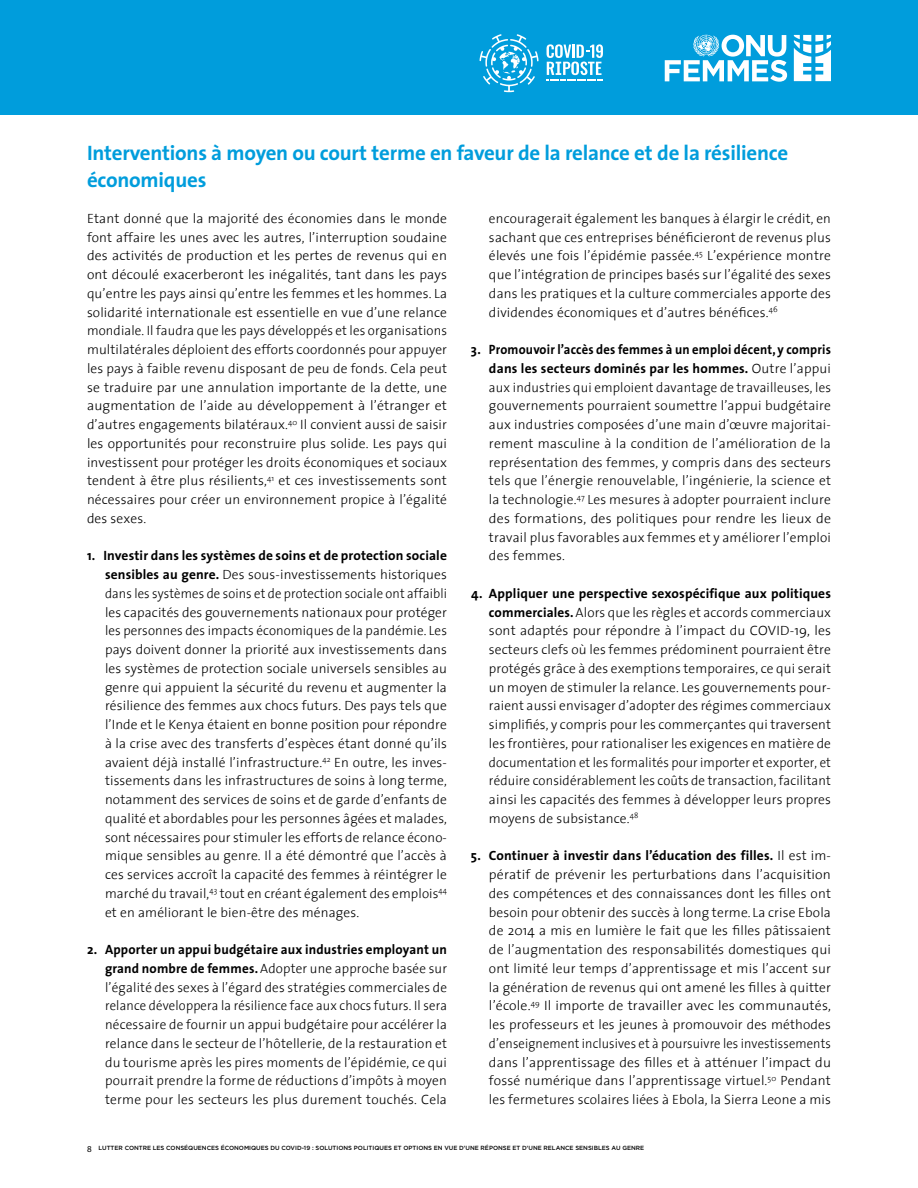
<style>
.page{position:relative;width:918px;height:1188px;background:#fff}
.page>*{position:absolute;margin:0;border:0;box-sizing:border-box;transform-origin:0 0}
.t1{font:700 21px/27px "The Sans";letter-spacing:-.01em;color:#009ddc}
.t2{font:300 13.5px/18.8px "The Sans";letter-spacing:.01em;color:#000;text-align:justify}
.t3{font:500 6px "Gotham";color:#000}
.s1{font-weight:700}
.s2{font-family:"Myriad Pro";font-weight:400;font-size:9px}
</style>
<div class="page">
<div style="left:0;top:0;width:918px;height:115px;background:#009ddc"></div>
<svg style="left:665px;top:34px;width:122px;height:48px"></svg>
<svg style="left:794px;top:35px;width:37px;height:46px"></svg>
<svg style="left:480px;top:34px;width:59px;height:58px"></svg>
<svg style="left:546px;top:44px;width:57px;height:37px"></svg>
<h1 class="t1" style="left:87px;top:139px;width:703px">Interventions à moyen ou court terme en faveur de la relance et de la résilience économiques</h1>
<p class="t2" style="left:87px;top:208px;width:362px">Etant donné que la majorité des économies dans le monde font affaire les unes avec les autres, l’interruption soudaine des activités de production et les pertes de revenus qui en ont découlé exacerberont les inégalités, tant dans les pays qu’entre les pays ainsi qu’entre les femmes et les hommes. La solidarité internationale est essentielle en vue d’une relance mondiale. Il faudra que les pays développés et les organisations multilatérales déploient des efforts coordonnés pour appuyer les pays à faible revenu disposant de peu de fonds. Cela peut se traduire par une annulation importante de la dette, une augmentation de l’aide au développement à l’étranger et d’autres engagements bilatéraux.<sup>40</sup> Il convient aussi de saisir les opportunités pour reconstruire plus solide. Les pays qui investissent pour protéger les droits économiques et sociaux tendent à être plus résilients,<sup>41</sup> et ces investissements sont nécessaires pour créer un environnement propice à l’égalité des sexes.</p>
<p class="t2" style="left:105px;top:546px;width:344px;text-indent:-18px"><span class="s1">1. Investir dans les systèmes de soins et de protection sociale sensibles au genre.</span> Des sous-investissements historiques dans les systèmes de soins et de protection sociale ont affaibli les capacités des gouvernements nationaux pour protéger les personnes des impacts économiques de la pandémie. Les pays doivent donner la priorité aux investissements dans les systèmes de protection sociale universels sensibles au genre qui appuient la sécurité du revenu et augmenter la résilience des femmes aux chocs futurs. Des pays tels que l’Inde et le Kenya étaient en bonne position pour répondre à la crise avec des transferts d’espèces étant donné qu’ils avaient déjà installé l’infrastructure.<sup>42</sup> En outre, les inves&shy;tissements dans les infrastructures de soins à long terme, notamment des services de soins et de garde d’enfants de qualité et abordables pour les personnes âgées et malades, sont nécessaires pour stimuler les efforts de relance écono&shy;mique sensibles au genre. Il a été démontré que l’accès à ces services accroît la capacité des femmes à réintégrer le marché du travail,<sup>43</sup> tout en créant également des emplois<sup>44 </sup>et en améliorant le bien-être des ménages.</p>
<p class="t2" style="left:105px;top:940px;width:344px;text-indent:-18px"><span class="s1">2. Apporter un appui budgétaire aux industries employant un grand nombre de femmes.</span> Adopter une approche basée sur l’égalité des sexes à l’égard des stratégies commerciales de relance développera la résilience face aux chocs futurs. Il sera nécessaire de fournir un appui budgétaire pour accélérer la relance dans le secteur de l’hôtellerie, de la restauration et du tourisme après les pires moments de l’épidémie, ce qui pourrait prendre la forme de réductions d’impôts à moyen terme pour les secteurs les plus durement touchés. Cela</p>
<p class="t2" style="left:489px;top:208px;width:344px">encouragerait également les banques à élargir le crédit, en sachant que ces entreprises bénéficieront de revenus plus élevés une fois l’épidémie passée.<sup>45</sup> L’expérience montre que l’intégration de principes basés sur l’égalité des sexes dans les pratiques et la culture commerciales apporte des dividendes économiques et d’autres bénéfices.<sup>46</sup></p>
<p class="t2" style="left:489px;top:340px;width:344px;text-indent:-18px"><span class="s1">3. Promouvoir l’accès des femmes à un emploi décent, y compris dans les secteurs dominés par les hommes.</span> Outre l’appui aux industries qui emploient davantage de travailleuses, les gouvernements pourraient soumettre l’appui budgétaire aux industries composées d’une main d’œuvre majoritai&shy;rement masculine à la condition de l’amélioration de la représentation des femmes, y compris dans des secteurs tels que l’énergie renouvelable, l’ingénierie, la science et la technologie.<sup>47</sup> Les mesures à adopter pourraient inclure des formations, des politiques pour rendre les lieux de travail plus favorables aux femmes et y améliorer l’emploi des femmes.</p>
<p class="t2" style="left:489px;top:583px;width:344px;text-indent:-18px"><span class="s1">4. Appliquer une perspective sexospécifique aux politiques commerciales.</span> Alors que les règles et accords commerciaux sont adaptés pour répondre à l’impact du COVID-19, les secteurs clefs où les femmes prédominent pourraient être protégés grâce à des exemptions temporaires, ce qui serait un moyen de stimuler la relance. Les gouvernements pour&shy;raient aussi envisager d’adopter des régimes commerciaux simplifiés, y compris pour les commerçantes qui traversent les frontières, pour rationaliser les exigences en matière de documentation et les formalités pour importer et exporter, et réduire considérablement les coûts de transaction, facilitant ainsi les capacités des femmes à développer leurs propres moyens de subsistance.<sup>48</sup></p>
<p class="t2" style="left:489px;top:846px;width:344px;text-indent:-18px"><span class="s1">5. Continuer à investir dans l’éducation des filles.</span> Il est im&shy;pératif de prévenir les perturbations dans l’acquisition des compétences et des connaissances dont les filles ont besoin pour obtenir des succès à long terme. La crise Ebola de 2014 a mis en lumière le fait que les filles pâtissaient de l’augmentation des responsabilités domestiques qui ont limité leur temps d’apprentissage et mis l’accent sur la génération de revenus qui ont amené les filles à quitter l’école.<sup>49</sup> Il importe de travailler avec les communautés, les professeurs et les jeunes à promouvoir des méthodes d’enseignement inclusives et à poursuivre les investissements dans l’apprentissage des filles et à atténuer l’impact du fossé numérique dans l’apprentissage virtuel.<sup>50</sup> Pendant les fermetures scolaires liées à Ebola, la Sierra Leone a mis</p>
<p class="t3" style="left:87px;top:1144px;width:559px"><span class="s2">8</span> LUTTER CONTRE LES CONSÉQUENCES ÉCONOMIQUES DU COVID-19 : SOLUTIONS POLITIQUES ET OPTIONS EN VUE D’UNE RÉPONSE ET D’UNE RELANCE SENSIBLES AU GENRE</p>
</div>
